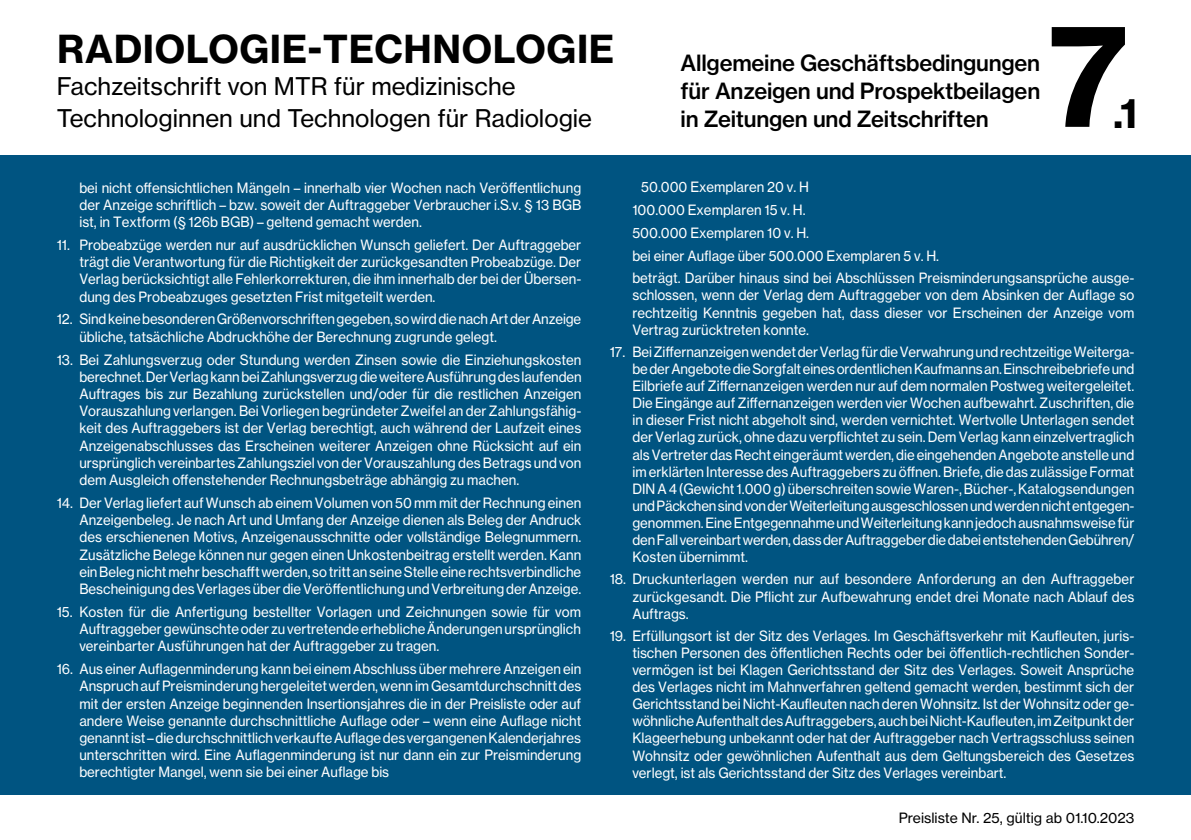
<style>
.page{position:relative;width:1191px;height:840px;background:#fff}
.page>*{position:absolute;margin:0;border:0;box-sizing:border-box;transform-origin:0 0}
.t1{font:140px "N Haas Grotesk TX Pro 75 Bd";color:#000}
.t2{font:40px "N Haas Grotesk TX Pro 75 Bd";color:#000}
.t3{font:38px "N Haas Grotesk TX Pro 75 Bd";letter-spacing:.015em;color:#000}
.t4{font:24px/32px "N Haas Grotesk TX Pro 55 Rg";color:#000}
.t5{font:22px/28px "N Haas Grotesk TX Pro 65 Md";letter-spacing:-.01em;color:#000;text-align:justify}
.t6{font:14px/17.2px "N Haas Grotesk TX Pro 55 Rg";color:#fff;text-align:justify;scale:.95 1}
.t7{font:14px "N Haas Grotesk TX Pro 55 Rg";color:#000}
</style>
<div class="page">
<div style="left:0;top:155px;width:1191px;height:639px;background:#005481"></div>
<h3 class="t3" style="left:57px;top:25px;width:559px">RADIOLOGIE-TECHNOLOGIE</h3>
<h3 class="t4" style="left:57px;top:70px;width:537px">Fachzeitschrift von MTR für medizinische<br>Technologinnen und Technologen für Radiologie</h3>
<h3 class="t5" style="left:680px;top:49px;width:361px">Allgemeine Geschäftsbedingungen für Anzeigen und Prospektbeilagen in Zeitungen und Zeitschriften</h3>
<h1 class="t1" style="left:1047px;top:-13px;width:82px">7</h1>
<h2 class="t2" style="left:1113px;top:88px;width:26px">.1</h2>
<p class="t6" style="left:79px;top:179px;width:530px">bei nicht offensichtlichen Mängeln – innerhalb vier Wochen nach Veröffentlichung der Anzeige schriftlich – bzw. soweit der Auftraggeber Verbraucher i.S.v. § 13 BGB ist, in Textform (§ 126b BGB) – geltend gemacht werden.</p>
<p class="t6" style="left:79px;top:236px;width:530px;text-indent:-23px">11. Probeabzüge werden nur auf ausdrücklichen Wunsch geliefert. Der Auftraggeber trägt die Verantwortung für die Richtigkeit der zurückgesandten Probeabzüge. Der Verlag berücksichtigt alle Fehlerkorrekturen, die ihm innerhalb der bei der Übersen&shy;dung des Probeabzuges gesetzten Frist mitgeteilt werden.</p>
<p class="t6" style="left:79px;top:310px;width:530px;text-indent:-23px">12. Sind keine besonderen Größenvorschriften gegeben, so wird die nach Art der Anzeige übliche, tatsächliche Abdruckhöhe der Berechnung zugrunde gelegt.</p>
<p class="t6" style="left:79px;top:350px;width:530px;text-indent:-23px">13. Bei Zahlungsverzug oder Stundung werden Zinsen sowie die Einziehungskosten berechnet. Der Verlag kann bei Zahlungsverzug die weitere Ausführung des laufenden Auftrages bis zur Bezahlung zurückstellen und/oder für die restlichen Anzeigen Vorauszahlung verlangen. Bei Vorliegen begründeter Zweifel an der Zahlungsfähig&shy;keit des Auftraggebers ist der Verlag berechtigt, auch während der Laufzeit eines Anzeigenabschlusses das Erscheinen weiterer Anzeigen ohne Rücksicht auf ein ursprünglich vereinbartes Zahlungsziel von der Vorauszahlung des Betrags und von dem Ausgleich offenstehender Rechnungsbeträge abhängig zu machen.</p>
<p class="t6" style="left:79px;top:494px;width:530px;text-indent:-23px">14. Der Verlag liefert auf Wunsch ab einem Volumen von 50 mm mit der Rechnung einen Anzeigenbeleg. Je nach Art und Umfang der Anzeige dienen als Beleg der Andruck des erschienenen Motivs, Anzeigenausschnitte oder vollständige Belegnummern.<br>Zusätzliche Belege können nur gegen einen Unkostenbeitrag erstellt werden. Kann ein Beleg nicht mehr beschafft werden, so tritt an seine Stelle eine rechtsverbindliche Bescheinigung des Verlages über die Veröffentlichung und Verbreitung der Anzeige.</p>
<p class="t6" style="left:79px;top:602px;width:529px;text-indent:-23px">15. Kosten für die Anfertigung bestellter Vorlagen und Zeichnungen sowie für vom Auftraggeber gewünschte oder zu vertretende erhebliche Änderungen ursprünglich vereinbarter Ausführungen hat der Auftraggeber zu tragen.</p>
<p class="t6" style="left:79px;top:660px;width:530px;text-indent:-23px">16. Aus einer Auflagenminderung kann bei einem Abschluss über mehrere Anzeigen ein Anspruch auf Preisminderung hergeleitet werden, wenn im Gesamtdurchschnitt des mit der ersten Anzeige beginnenden Insertionsjahres die in der Preisliste oder auf andere Weise genannte durchschnittliche Auflage oder – wenn eine Auflage nicht genannt ist – die durchschnittlich verkaufte Auflage des vergangenen Kalenderjahres unterschritten wird. Eine Auflagenminderung ist nur dann ein zur Preisminderung berechtigter Mangel, wenn sie bei einer Auflage bis</p>
<p class="t6" style="left:632px;top:176px;width:530px;line-height:22.6px;text-align:left;text-indent:9px">50.000 Exemplaren 20 v. H<br>100.000 Exemplaren 15 v. H.<br>500.000 Exemplaren 10 v. H.<br>bei einer Auflage über 500.000 Exemplaren 5 v. H.<br>beträgt. Darüber hinaus sind bei Abschlüssen Preisminderungsansprüche ausge-</p>
<p class="t6" style="left:632px;top:287px;width:530px">schlossen, wenn der Verlag dem Auftraggeber von dem Absinken der Auflage so rechtzeitig Kenntnis gegeben hat, dass dieser vor Erscheinen der Anzeige vom Vertrag zurücktreten konnte.</p>
<p class="t6" style="left:632px;top:343px;width:530px;text-indent:-23px">17. Bei Ziffernanzeigen wendet der Verlag für die Verwahrung und rechtzeitige Weiterga&shy;be der Angebote die Sorgfalt eines ordentlichen Kaufmanns an. Einschreibebriefe und Eilbriefe auf Ziffernanzeigen werden nur auf dem normalen Postweg weitergeleitet.<br>Die Eingänge auf Ziffernanzeigen werden vier Wochen aufbewahrt. Zuschriften, die in dieser Frist nicht abgeholt sind, werden vernichtet. Wertvolle Unterlagen sendet der Verlag zurück, ohne dazu verpflichtet zu sein. Dem Verlag kann einzelvertraglich als Vertreter das Recht eingeräumt werden, die eingehenden Angebote anstelle und im erklärten Interesse des Auftraggebers zu öffnen. Briefe, die das zulässige Format DIN A 4 (Gewicht 1.000 g) überschreiten sowie Waren-, Bücher-, Katalogsendungen und Päckchen sind von der Weiterleitung ausgeschlossen und werden nicht entgegen&shy;genommen. Eine Entgegennahme und Weiterleitung kann jedoch ausnahmsweise für den Fall vereinbart werden, dass der Auftraggeber die dabei entstehenden Gebühren/ Kosten übernimmt.</p>
<p class="t6" style="left:632px;top:570px;width:530px;text-indent:-23px">18. Druckunterlagen werden nur auf besondere Anforderung an den Auftraggeber zurückgesandt. Die Pflicht zur Aufbewahrung endet drei Monate nach Ablauf des Auftrags.</p>
<p class="t6" style="left:632px;top:627px;width:530px;text-indent:-23px">19. Erfüllungsort ist der Sitz des Verlages. Im Geschäftsverkehr mit Kaufleuten, juris&shy;tischen Personen des öffentlichen Rechts oder bei öffentlich-rechtlichen Sonder&shy;vermögen ist bei Klagen Gerichtsstand der Sitz des Verlages. Soweit Ansprüche des Verlages nicht im Mahnverfahren geltend gemacht werden, bestimmt sich der Gerichtsstand bei Nicht-Kaufleuten nach deren Wohnsitz. Ist der Wohnsitz oder ge&shy;wöhnliche Aufenthalt des Auftraggebers, auch bei Nicht-Kaufleuten, im Zeitpunkt der Klageerhebung unbekannt oder hat der Auftraggeber nach Vertragsschluss seinen Wohnsitz oder gewöhnlichen Aufenthalt aus dem Geltungsbereich des Gesetzes verlegt, ist als Gerichtsstand der Sitz des Verlages vereinbart.</p>
<p class="t7" style="left:899px;top:808px;width:237px">Preisliste Nr. 25, gültig ab 01.10.2023</p>
</div>
